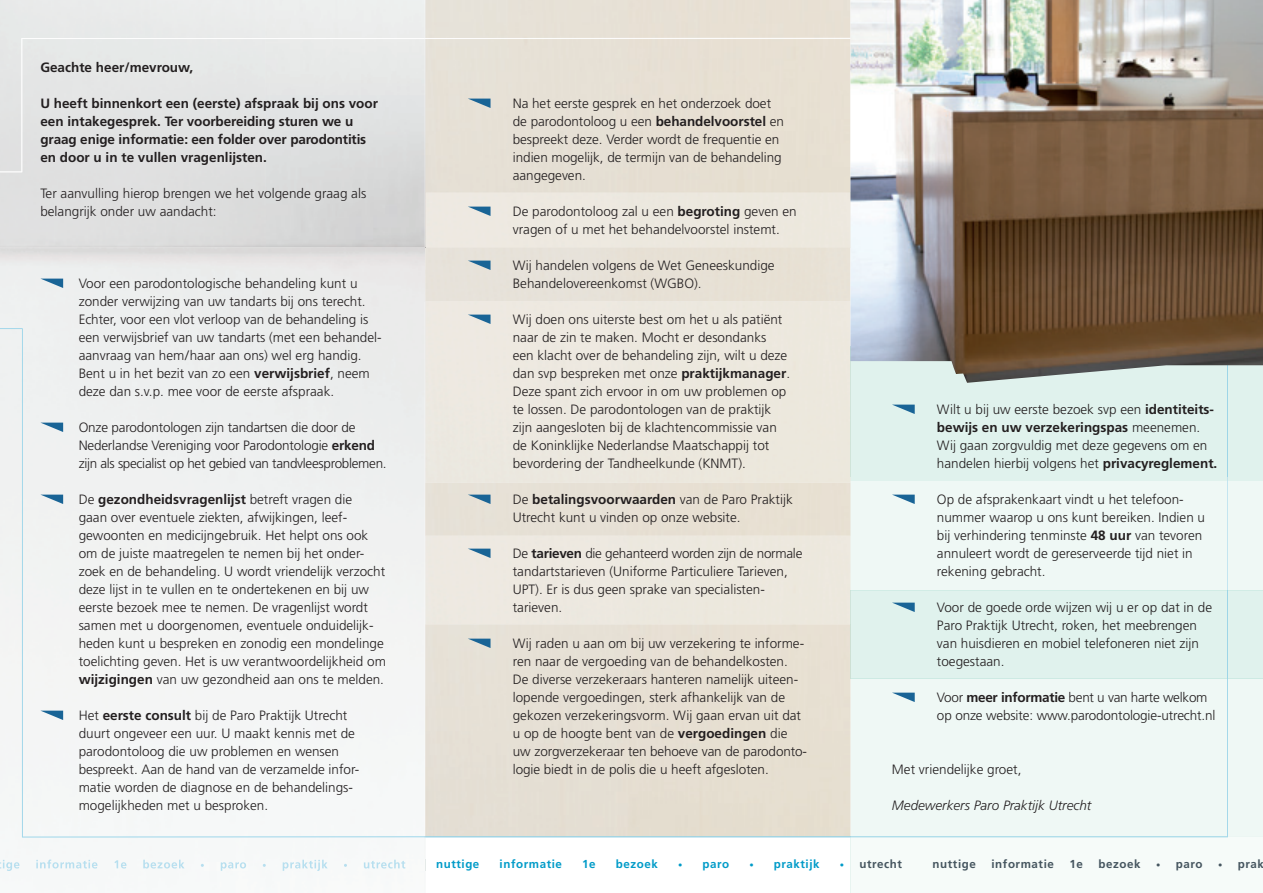
<style>
.page{position:relative;width:1263px;height:893px;background:#fff}
.page>*{position:absolute;margin:0;border:0;box-sizing:border-box;transform-origin:0 0}
.t1{font:300 13.5px/18px "Frutiger LT Std";color:#231f20}
.t2{font:700 13.5px/18px "Frutiger LT Std";color:#231f20}
.t3{font:italic 300 13.5px "Frutiger LT Std";color:#231f20}
.t4{font:700 11.55px "Frutiger LT Std";letter-spacing:.05em;color:#45555f}
.t5{font:700 11.55px "Frutiger LT Std";letter-spacing:.05em;color:#009bc8}
.s1{font-weight:700}
.s2{font-size:8.7px}
.s3{font-size:8.7px;color:#009bc8}
</style>
<div class="page">
<div style="left:1228px;top:383px;width:35px;height:94px;background:#e0f2ed"></div>
<div style="left:1228px;top:480px;width:35px;height:110px;background:#eff8f5"></div>
<hr style="left:1228px;top:477px;width:35px;height:3px;background:#e0f2ed">
<div style="left:1228px;top:678px;width:35px;height:158px;background:#eff8f5"></div>
<svg style="left:850px;top:383px;width:378px;height:453px;fill:#eff8f5"></svg>
<div style="left:425px;top:483px;width:425px;height:53px;background:#e7e0d4"></div>
<svg style="left:425px;top:836px;width:838px;height:57px"></svg>
<div style="left:0;top:38px;width:425px;height:134px;background:#e3e4e4"></div>
<div style="left:0;top:328px;width:425px;height:509px;background:#f1f3f2"></div>
<img style="left:0;top:859px;width:185px;height:12px">
<img style="left:205px;top:862px;width:42px;height:9px">
<img style="left:267px;top:860px;width:61px;height:11px">
<img style="left:348px;top:859px;width:77px;height:12px">
<img style="left:850px;top:0;width:413px;height:383px">
<svg style="left:40px;top:279px;width:23px;height:9px"></svg>
<svg style="left:40px;top:423px;width:23px;height:9px"></svg>
<svg style="left:40px;top:495px;width:23px;height:9px"></svg>
<svg style="left:40px;top:711px;width:23px;height:9px"></svg>
<svg style="left:468px;top:99px;width:22px;height:9px"></svg>
<svg style="left:468px;top:207px;width:22px;height:9px"></svg>
<svg style="left:468px;top:261px;width:22px;height:9px"></svg>
<svg style="left:468px;top:315px;width:22px;height:9px"></svg>
<svg style="left:468px;top:495px;width:22px;height:9px"></svg>
<svg style="left:468px;top:549px;width:22px;height:9px"></svg>
<svg style="left:468px;top:639px;width:22px;height:9px"></svg>
<svg style="left:892px;top:405px;width:23px;height:9px"></svg>
<svg style="left:892px;top:495px;width:23px;height:9px"></svg>
<div style="left:850px;top:590px;width:413px;height:88px;background:#e0f2ed"></div>
<svg style="left:892px;top:693px;width:23px;height:9px"></svg>
<p class="t2" style="left:40px;top:58px;width:154px">Geachte heer/mevrouw,</p>
<p class="t2" style="left:40px;top:94px;width:339px">U heeft binnenkort een (eerste) afspraak bij ons voor een intakegesprek. Ter voorbereiding sturen we u graag enige informatie: een folder over parodontitis en door u in te vullen vragenlijsten.</p>
<p class="t1" style="left:40px;top:185px;width:327px">Ter aanvulling hierop brengen we het volgende graag als belangrijk onder uw aandacht:</p>
<p class="t1" style="left:79px;top:275px;width:305px">Voor een parodontologische behandeling kunt u zonder verwijzing van uw tandarts bij ons terecht.<br>Echter, voor een vlot verloop van de behandeling is een verwijsbrief van uw tandarts (met een behandel&shy;aanvraag van hem/haar aan ons) wel erg handig.<br>Bent u in het bezit van zo een <span class="s1">verwijsbrief</span>, neem deze dan s.v.p. mee voor de eerste afspraak.</p>
<p class="t1" style="left:79px;top:419px;width:309px">Onze parodontologen zijn tandartsen die door de<br>Nederlandse Vereniging voor Parodontologie <span class="s1">erkend </span>zijn als specialist op het gebied van tandvleesproblemen.</p>
<p class="t1" style="left:79px;top:491px;width:309px">De <span class="s1">gezondheidsvragenlijst</span> betreft vragen die<br>gaan over eventuele ziekten, afwijkingen, leef&shy;gewoonten en medicijngebruik. Het helpt ons ook om de juiste maatregelen te nemen bij het onder&shy;zoek en de behandeling. U wordt vriendelijk verzocht deze lijst in te vullen en te ondertekenen en bij uw eerste bezoek mee te nemen. De vragenlijst wordt samen met u doorgenomen, eventuele onduidelijk&shy;heden kunt u bespreken en zonodig een mondelinge toelichting geven. Het is uw verantwoordelijkheid om <span class="s1">wijzigingen</span> van uw gezondheid aan ons te melden.</p>
<p class="t1" style="left:79px;top:707px;width:282px">Het <span class="s1">eerste consult</span> bij de Paro Praktijk Utrecht duurt ongeveer een uur. U maakt kennis met de parodontoloog die uw problemen en wensen bespreekt. Aan de hand van de verzamelde infor&shy;matie worden de diagnose en de behandelings&shy;mogelijkheden met u besproken.</p>
<p class="t1" style="left:513px;top:95px;width:273px">Na het eerste gesprek en het onderzoek doet de parodontoloog u een <span class="s1">behandelvoorstel</span> en bespreekt deze. Verder wordt de frequentie en indien mogelijk, de termijn van de behandeling aangegeven.</p>
<p class="t1" style="left:513px;top:203px;width:285px">De parodontoloog zal u een <span class="s1">begroting</span> geven en vragen of u met het behandelvoorstel instemt.</p>
<p class="t1" style="left:513px;top:257px;width:263px">Wij handelen volgens de Wet Geneeskundige<br>Behandelovereenkomst (WGBO).</p>
<p class="t1" style="left:513px;top:311px;width:279px">Wij doen ons uiterste best om het u als patiënt naar de zin te maken. Mocht er desondanks een klacht over de behandeling zijn, wilt u deze dan svp bespreken met onze <span class="s1">praktijkmanager</span>.<br>Deze spant zich ervoor in om uw problemen op te lossen. De parodontologen van de praktijk zijn aangesloten bij de klachtencommissie van de Koninklijke Nederlandse Maatschappij tot bevordering der Tandheelkunde (KNMT).</p>
<p class="t1" style="left:513px;top:491px;width:282px">De <span class="s1">betalingsvoorwaarden</span> van de Paro Praktijk<br>Utrecht kunt u vinden op onze website.</p>
<p class="t1" style="left:513px;top:545px;width:291px">De <span class="s1">tarieven</span> die gehanteerd worden zijn de normale tandartstarieven (Uniforme Particuliere Tarieven, UPT). Er is dus geen sprake van specialisten&shy;tarieven.</p>
<p class="t1" style="left:513px;top:635px;width:296px">Wij raden u aan om bij uw verzekering te informe&shy;ren naar de vergoeding van de behandelkosten.<br>De diverse verzekeraars hanteren namelijk uiteen&shy;lopende vergoedingen, sterk afhankelijk van de gekozen verzekeringsvorm. Wij gaan ervan uit dat u op de hoogte bent van de <span class="s1">vergoedingen</span> die uw zorgverzekeraar ten behoeve van de parodonto&shy;logie biedt in de polis die u heeft afgesloten.</p>
<p class="t1" style="left:937px;top:401px;width:282px">Wilt u bij uw eerste bezoek svp een <span class="s1">identiteits&shy;bewijs en uw verzekeringspas</span> meenemen.<br>Wij gaan zorgvuldig met deze gegevens om en handelen hierbij volgens het <span class="s1">privacyreglement.</span></p>
<p class="t1" style="left:937px;top:491px;width:270px">Op de afsprakenkaart vindt u het telefoon&shy;nummer waarop u ons kunt bereiken. Indien u bij verhindering tenminste <span class="s1">48 uur</span> van tevoren annuleert wordt de gereserveerde tijd niet in rekening gebracht.</p>
<p class="t1" style="left:937px;top:599px;width:277px">Voor de goede orde wijzen wij u er op dat in de Paro Praktijk Utrecht, roken, het mee brengen van huisdieren en mobiel telefoneren niet zijn toegestaan.</p>
<p class="t1" style="left:937px;top:689px;width:280px">Voor <span class="s1">meer informatie</span> bent u van harte welkom op onze website: www.parodontologie-utrecht.nl</p>
<p class="t1" style="left:892px;top:761px;width:131px">Met vriendelijke groet,</p>
<p class="t3" style="left:892px;top:798px;width:201px">Medewerkers Paro Praktijk Utrecht</p>
<p class="t5" style="left:436px;top:857px;width:45px">nuttige</p>
<p class="t5" style="left:500px;top:857px;width:64px">informatie</p>
<p class="t5" style="left:582px;top:857px;width:15px">1e</p>
<p class="t5" style="left:616px;top:857px;width:44px">bezoek</p>
<p class="t5" style="left:678px;top:857px;width:52px"><span class="s2">•</span> paro</p>
<p class="t5" style="left:749px;top:857px;width:72px"><span class="s2">•</span> praktijk</p>
<p class="t4" style="left:840px;top:857px;width:64px"><span class="s3">•</span> utrecht</p>
<p class="t4" style="left:932px;top:857px;width:45px">nuttige</p>
<p class="t4" style="left:991px;top:857px;width:64px">informatie</p>
<p class="t4" style="left:1069px;top:857px;width:15px">1e</p>
<p class="t4" style="left:1098px;top:857px;width:44px">bezoek</p>
<p class="t4" style="left:1156px;top:857px;width:48px"><span class="s2">•</span> paro</p>
<p class="t4" style="left:1218px;top:857px;width:47px"><span class="s2">•</span> prak</p>
</div>
